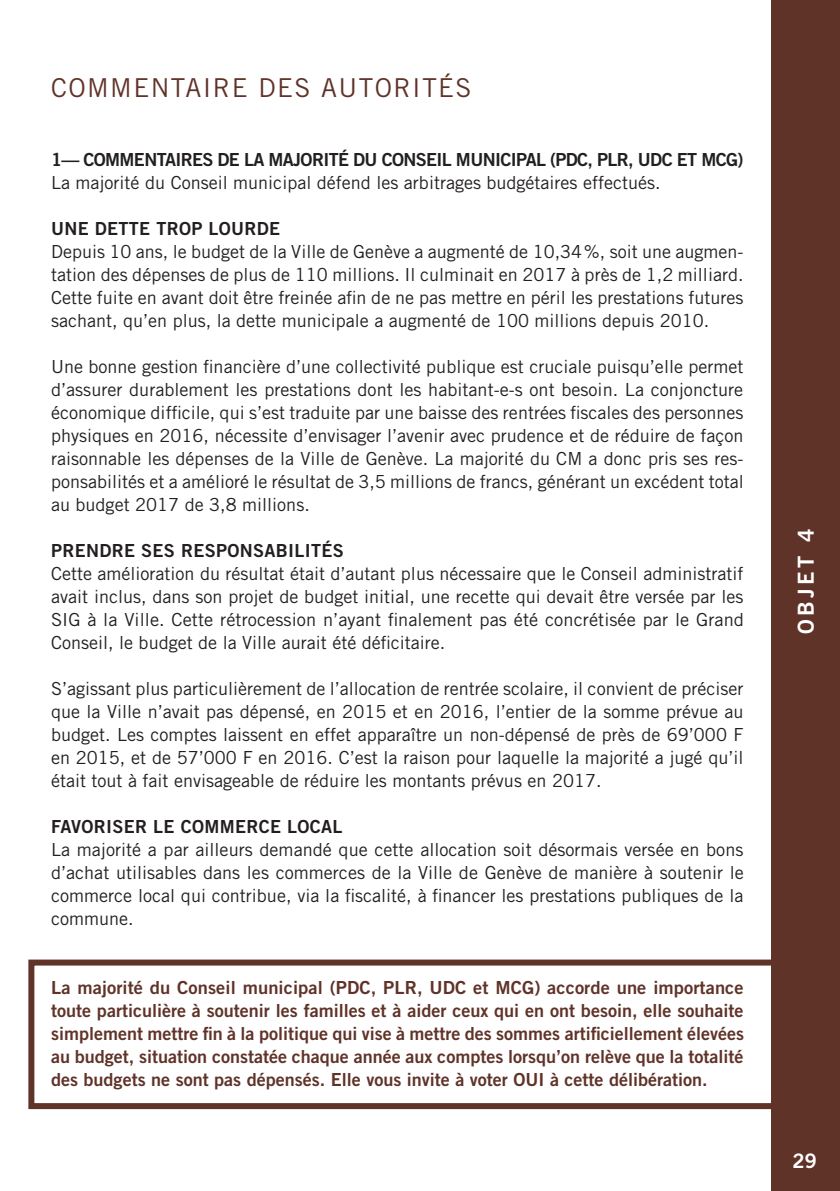
<style>
.page{position:relative;width:840px;height:1191px;background:#fff}
.page>*{position:absolute;margin:0;border:0;box-sizing:border-box;transform-origin:0 0}
.Titles___In_chapter{font:26px "Trade Gothic LT Std";letter-spacing:.055em;color:#603329}
.SIDEBARS_TEXT{font:22px "Trade Gothic LT Std Bd 2";letter-spacing:.15em;color:#fff}
.t1{font:20px "Trade Gothic LT Std Bd 2";color:#fff}
.Texts{font:18px/23px "Trade Gothic LT Std";color:#231f20;text-align:justify}
.YES_NO_conclusions{font:18px/23px "Trade Gothic LT Std Bd 2";color:#603329;text-align:justify}
.Text_titles{font:18px "Trade Gothic LT Std Bd 2";letter-spacing:.02em;color:#231f20}
.Text_titles-2{font:18px "Trade Gothic LT Std Bd 2";letter-spacing:-.035em;color:#231f20}
</style>
<div class="page">
<div style="left:28px;top:959px;width:777px;height:150px;border:6px solid #603329"></div>
<div style="left:771px;top:0;width:68px;height:1191px;background:#603329"></div>
<p class="Titles___In_chapter" style="left:51px;top:72px;width:421px">COMMENTAIRE DES AUTORITÉS</p>
<p class="Text_titles-2" style="left:51px;top:148px;width:693px">1— COMMENTAIRES DE LA MAJORITÉ DU CONSEIL MUNICIPAL (PDC, PLR, UDC ET MCG)</p>
<p class="Texts" style="left:51px;top:171px;width:610px">La majorité du Conseil municipal défend les arbitrages budgétaires effectués.</p>
<p class="Text_titles" style="left:51px;top:217px;width:230px">UNE DETTE TROP LOURDE</p>
<p class="Texts" style="left:51px;top:240px;width:693px">Depuis 10 ans, le budget de la Ville de Genève a augmenté de 10,34%, soit une augmen&shy;tation des dépenses de plus de 110 millions. Il culminait en 2017 à près de 1,2 milliard.<br>Cette fuite en avant doit être freinée afin de ne pas mettre en péril les prestations futures sachant, qu’en plus, la dette municipale a augmenté de 100 millions depuis 2010.</p>
<p class="Texts" style="left:51px;top:355px;width:693px">Une bonne gestion financière d’une collectivité publique est cruciale puisqu’elle permet d’assurer durablement les prestations dont les habitant-e-s ont besoin. La conjoncture économique difficile, qui s’est traduite par une baisse des rentrées fiscales des personnes physiques en 2016, nécessite d’envisager l’avenir avec prudence et de réduire de façon raisonnable les dépenses de la Ville de Genève. La majorité du CM a donc pris ses res&shy;ponsabilités et a amélioré le résultat de 3,5 millions de francs, générant un excédent total au budget 2017 de 3,8 millions.</p>
<p class="Text_titles" style="left:51px;top:539px;width:294px">PRENDRE SES RESPONSABILITÉS</p>
<p class="Texts" style="left:51px;top:562px;width:694px">Cette amélioration du résultat était d’autant plus nécessaire que le Conseil administratif avait inclus, dans son projet de budget initial, une recette qui devait être versée par les SIG à la Ville. Cette rétrocession n’ayant finalement pas été concrétisée par le Grand Conseil, le budget de la Ville aurait été déficitaire.</p>
<p class="Texts" style="left:51px;top:677px;width:693px">S’agissant plus particulièrement de l’allocation de rentrée scolaire, il convient de préciser que la Ville n’avait pas dépensé, en 2015 et en 2016, l’entier de la somme prévue au budget. Les comptes laissent en effet apparaître un non-dépensé de près de 69’000 F en 2015, et de 57’000 F en 2016. C’est la raison pour laquelle la majorité a jugé qu’il était tout à fait envisageable de réduire les montants prévus en 2017.</p>
<p class="Text_titles" style="left:51px;top:815px;width:293px">FAVORISER LE COMMERCE LOCAL</p>
<p class="Texts" style="left:51px;top:838px;width:694px">La majorité a par ailleurs demandé que cette allocation soit désormais versée en bons d’achat utilisables dans les commerces de la Ville de Genève de manière à soutenir le commerce local qui contribue, via la fiscalité, à financer les prestations publiques de la commune.</p>
<p class="YES_NO_conclusions" style="left:51px;top:975px;width:694px">La majorité du Conseil municipal (PDC, PLR, UDC et MCG) accorde une importance toute particulière à soutenir les familles et à aider ceux qui en ont besoin, elle souhaite simplement mettre fin à la politique qui vise à mettre des sommes artificiellement élevées au budget, situation constatée chaque année aux comptes lorsqu’on relève que la totalité des budgets ne sont pas dépensés. Elle vous invite à voter OUI à cette délibération.</p>
<p class="SIDEBARS_TEXT" style="left:791px;top:633px;width:106px;rotate:-90deg">OBJET 4</p>
<p class="t1" style="left:792px;top:1148px;width:26px">29</p>
</div>
